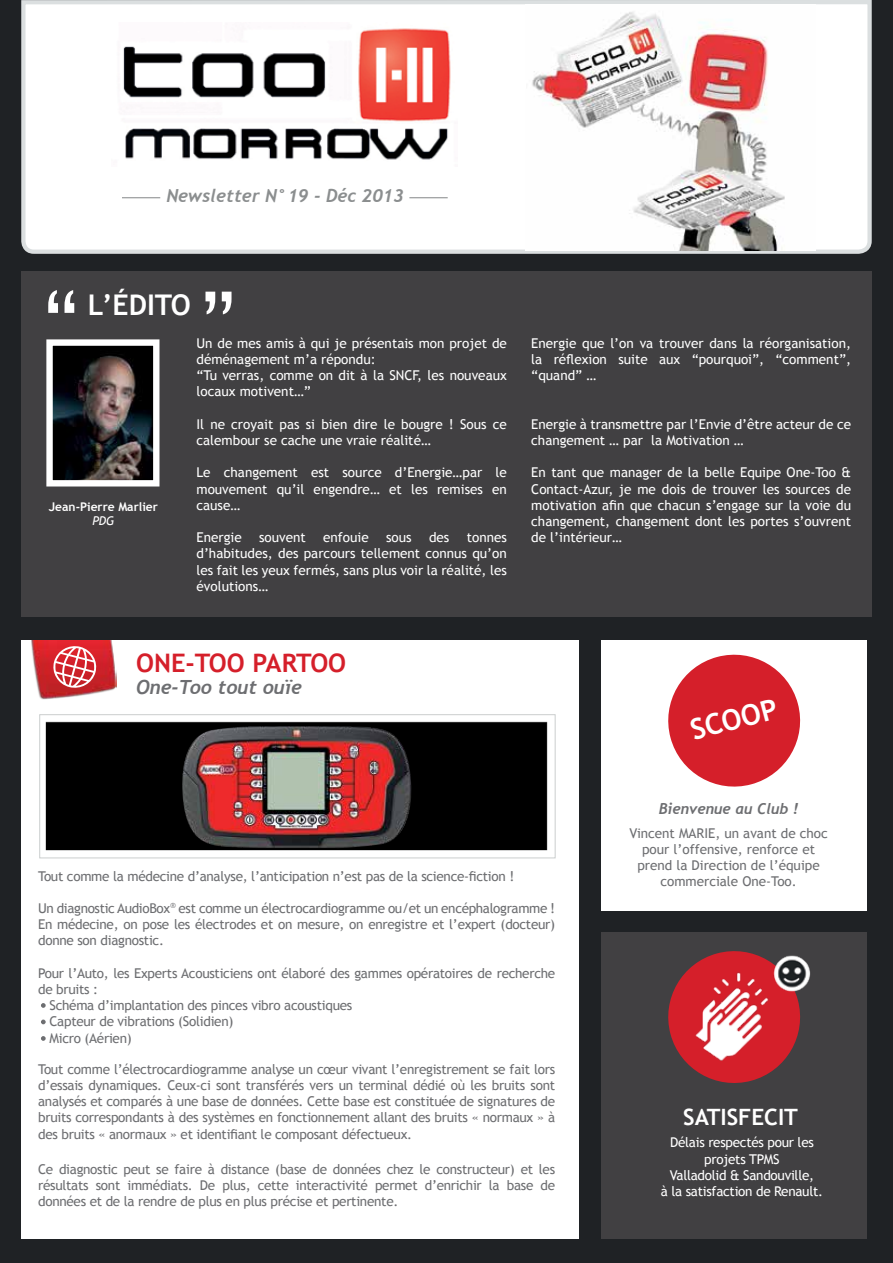
<style>
.page{position:relative;width:893px;height:1263px;background:#1f2225}
.page>*{position:absolute;margin:0;border:0;box-sizing:border-box;transform-origin:0 0}
.t1{font:90px "Lucida Grande";color:#fff}
.t2{font:700 28.5px "Trebuchet MS";color:#fff}
.t3{font:700 25.5px "Trebuchet MS";color:#d51f2a}
.t4{font:700 22.5px "Trebuchet MS";color:#fff}
.t5{font:italic 700 19.5px "Trebuchet";color:#6d6e71}
.t6{font:italic 700 18px "Trebuchet";color:#8b8e8f}
.t7{font:italic 700 15px "Trebuchet";color:#6d6e71}
.t8{font:13.5px/16.2px "Trebuchet MS";letter-spacing:-.02em;color:#6d6e71;text-align:justify}
.t9{font:13.5px/16.2px "Trebuchet MS";color:#fff}
.t10{font:13.5px/16.2px "Trebuchet MS";color:#6d6e71;text-align:center}
.t11{font:13.5px/16.2px "Trebuchet MS";letter-spacing:-.02em;color:#fff;text-align:center}
.t12{font:700 12px "Trebuchet MS";color:#fff}
.t13{font:italic 12px "Trebuchet MS";color:#fff}
</style>
<div class="page">
<div style="left:21px;top:640px;width:557px;height:599px;background:#fff"></div>
<svg style="left:21px;top:0;width:851px;height:254px"></svg>
<div style="left:21px;top:271px;width:851px;height:346px;background:#414042"></div>
<div style="left:601px;top:640px;width:266px;height:270px;background:#fff"></div>
<div style="left:601px;top:933px;width:266px;height:306px;background:#414042"></div>
<img style="left:111px;top:23px;width:346px;height:144px">
<img style="left:525px;top:4px;width:290px;height:247px">
<hr style="left:122px;top:197px;width:38px;height:1px;background:#8b8e8f">
<hr style="left:409px;top:197px;width:39px;height:1px;background:#8b8e8f">
<img style="left:53px;top:346px;width:99px;height:133px">
<div style="left:46px;top:339px;width:113px;height:147px;border:6px solid #fff"></div>
<svg style="left:668px;top:654px;width:133px;height:133px"></svg>
<img style="left:32px;top:640px;width:84px;height:59px">
<svg style="left:51px;top:644px;width:47px;height:46px"></svg>
<svg style="left:41px;top:1003px;width:5px;height:5px"></svg>
<svg style="left:41px;top:1019px;width:5px;height:5px"></svg>
<svg style="left:41px;top:1036px;width:5px;height:5px"></svg>
<svg style="left:39px;top:714px;width:517px;height:145px;fill:#000"></svg>
<div style="left:40px;top:714px;width:515px;height:144px;border:1px solid #cbcece"></div>
<img style="left:181px;top:725px;width:231px;height:123px">
<img style="left:668px;top:951px;width:143px;height:132px">
<h3 class="t6" style="left:166px;top:185px;width:239px">Newsletter N°19 - Déc 2013</h3>
<h1 class="t1" style="left:43px;top:276px;width:37px">“</h1>
<h2 class="t2" style="left:88px;top:287px;width:104px">L’ÉDITO</h2>
<h1 class="t1" style="left:201px;top:277px;width:37px">”</h1>
<p class="t9" style="left:196px;top:335px;width:312px">Un de mes amis à qui je présentais mon projet de déménagement m’a répondu:</p>
<p class="t12" style="left:49px;top:499px;width:111px">JEAN-PIERRE MARLIER</p>
<p class="t13" style="left:92px;top:514px;width:23px">PDG</p>
<p class="t9" style="left:196px;top:368px;width:312px">“Tu verras, comme on dit à la SNCF, les nouveaux locaux motivent…”</p>
<p class="t9" style="left:196px;top:416px;width:312px">Il ne croyait pas si bien dire le bougre ! Sous ce calembour se cache une vraie réalité…</p>
<p class="t9" style="left:196px;top:465px;width:312px;text-align:justify">Le changement est source d’Energie…par le mouvement qu’il engendre… et les remises en cause…</p>
<p class="t9" style="left:196px;top:530px;width:47px">Energie</p>
<p class="t9" style="left:259px;top:530px;width:48px">souvent</p>
<p class="t9" style="left:323px;top:530px;width:47px">enfouie</p>
<p class="t9" style="left:386px;top:530px;width:27px">sous</p>
<p class="t9" style="left:429px;top:530px;width:22px">des</p>
<p class="t9" style="left:196px;top:530px;width:312px;text-align:justify;text-indent:270px">tonnes d’habitudes, des parcours tellement connus qu’on les fait les yeux fermés, sans plus voir la réalité, les évolutions…</p>
<h3 class="t3" style="left:136px;top:646px;width:212px">ONE-TOO PARTOO</h3>
<h3 class="t5" style="left:136px;top:675px;width:167px">One-Too tout ouïe</h3>
<p class="t9" style="left:531px;top:335px;width:321px;text-align:justify">Energie que l’on va trouver dans la réorganisation, la réflexion suite aux “pourquoi”, “comment”, “quand” …</p>
<p class="t9" style="left:531px;top:416px;width:321px">Energie à transmettre par l’Envie d’être acteur de ce changement … par la Motivation …</p>
<p class="t9" style="left:531px;top:465px;width:321px;text-align:justify">En tant que manager de la belle Equipe One-Too &amp; Contact-Azur, je me dois de trouver les sources de motivation afin que chacun s’engage sur la voie du changement, changement dont les portes s’ouvrent de l’intérieur…</p>
<h2 class="t2" style="left:686px;top:713px;width:54px;rotate:-15deg">SCOOP</h2>
<p class="t8" style="left:38px;top:868px;width:478px">Tout comme la médecine d’analyse, l’anticipation n’est pas de la science-fiction !</p>
<p class="t8" style="left:38px;top:900px;width:519px">Un diagnostic AudioBox<sup>®</sup> est comme un électrocardiogramme ou/et un encéphalogramme !<br>En médecine, on pose les électrodes et on mesure, on enregistre et l’expert (docteur) donne son diagnostic.</p>
<p class="t8" style="left:38px;top:965px;width:519px">Pour l’Auto, les Experts Acousticiens ont élaboré des gammes opératoires de recherche</p>
<p class="t8" style="left:38px;top:981px;width:62px">de bruits :</p>
<p class="t8" style="left:50px;top:997px;width:304px">Schéma d’implantation des pinces vibro acoustiques</p>
<p class="t8" style="left:50px;top:1013px;width:185px">Capteur de vibrations (Solidien)</p>
<p class="t8" style="left:50px;top:1030px;width:84px">Micro (Aérien)</p>
<p class="t8" style="left:38px;top:1061px;width:519px">Tout comme l’électrocardiogramme analyse un cœur vivant l’enregistrement se fait lors d’essais dynamiques. Ceux-ci sont transférés vers un terminal dédié où les bruits sont analysés et comparés à une base de données. Cette base est constituée de signatures de bruits correspondants à des systèmes en fonctionnement allant des bruits « normaux » à des bruits « anormaux » et identifiant le composant défectueux.</p>
<p class="t8" style="left:38px;top:1161px;width:519px">Ce diagnostic peut se faire à distance (base de données chez le constructeur) et les résultats sont immédiats. De plus, cette interactivité permet d’enrichir la base de données et de la rendre de plus en plus précise et pertinente.</p>
<p class="t7" style="left:659px;top:799px;width:141px">Bienvenue au Club !</p>
<p class="t10" style="left:629px;top:825px;width:200px">Vincent MARIE, un avant de choc pour l’offensive, renforce et prend la Direction de l’équipe commerciale One-Too.</p>
<h3 class="t4" style="left:683px;top:1102px;width:116px">SATISFECIT</h3>
<p class="t11" style="left:661px;top:1135px;width:164px">Délais respectés pour les projets TPMS<br>Valladolid &amp; Sandouville,<br>à la satisfaction de Renault.</p>
</div>
